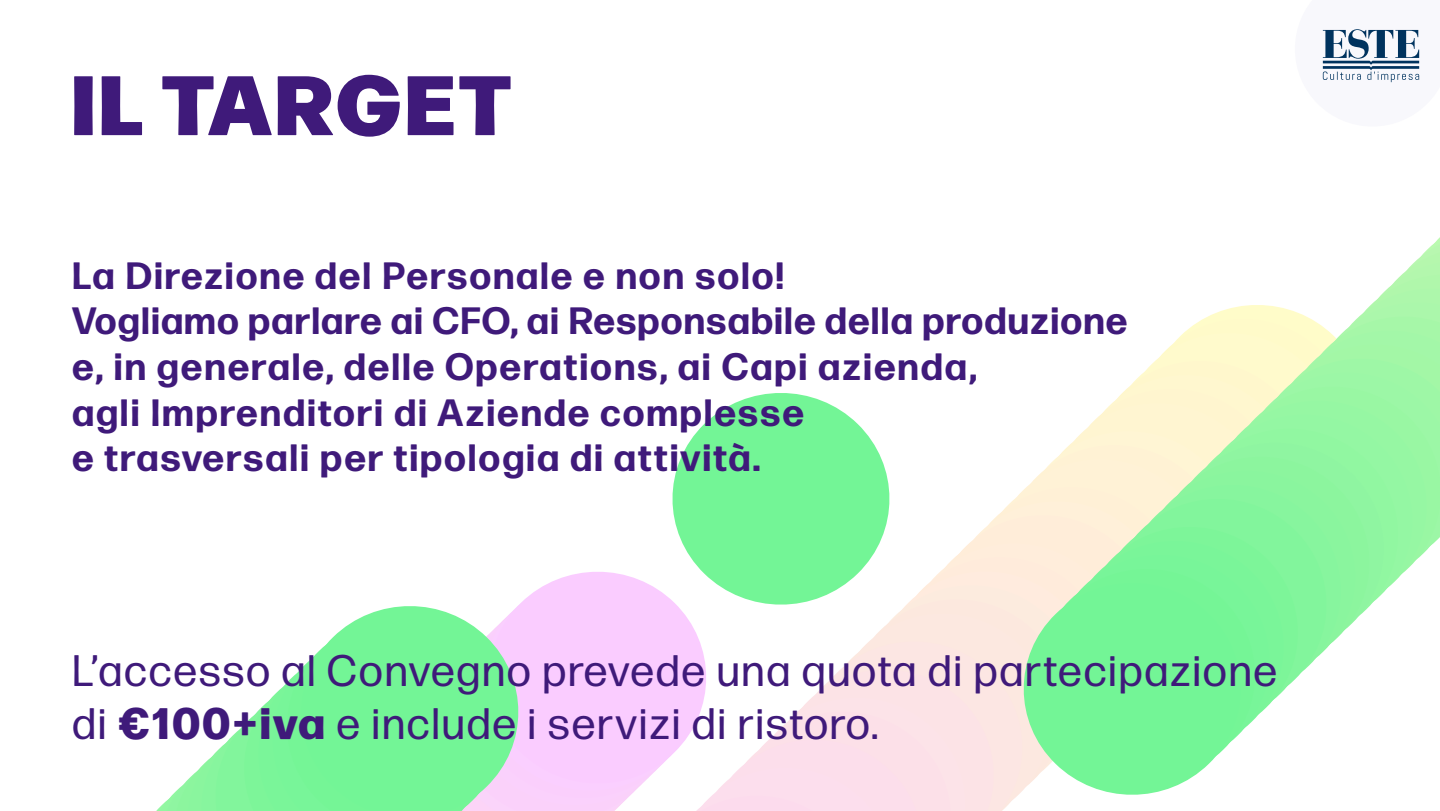
<style>
.page{position:relative;width:1440px;height:811px;background:#fff}
.page>*{position:absolute;margin:0;border:0;box-sizing:border-box;transform-origin:0 0}
.t1{font:900 84px "Forma DJR Banner";letter-spacing:.055em;color:#3f1a7a}
.t2{font:44px/52.8px "Forma DJR Text";letter-spacing:.04em;color:#3f1a7a}
.t3{font:700 38px/45.6px "Forma DJR Text";letter-spacing:.05em;color:#3f1a7a}
.s1{font-weight:800}
</style>
<div class="page">
<svg style="left:529px;top:572px;width:158px;height:45px;background:#fad3ff"></svg>
<svg style="left:662px;top:393px;width:228px;height:221px;fill:#73f596"></svg>
<svg style="left:1198px;top:308px;width:44px;height:14px"></svg>
<svg style="left:1180px;top:322px;width:62px;height:14px"></svg>
<svg style="left:1166px;top:336px;width:76px;height:14px"></svg>
<svg style="left:1152px;top:350px;width:90px;height:14px"></svg>
<svg style="left:1138px;top:364px;width:90px;height:14px"></svg>
<svg style="left:1123px;top:378px;width:90px;height:14px"></svg>
<svg style="left:1109px;top:392px;width:90px;height:14px"></svg>
<svg style="left:1095px;top:406px;width:90px;height:14px"></svg>
<svg style="left:1081px;top:420px;width:89px;height:14px"></svg>
<svg style="left:1066px;top:434px;width:90px;height:14px"></svg>
<svg style="left:1052px;top:448px;width:90px;height:14px"></svg>
<svg style="left:1038px;top:462px;width:90px;height:14px"></svg>
<svg style="left:1024px;top:476px;width:89px;height:14px"></svg>
<svg style="left:1009px;top:490px;width:90px;height:14px"></svg>
<svg style="left:995px;top:504px;width:90px;height:14px"></svg>
<svg style="left:981px;top:518px;width:89px;height:14px"></svg>
<svg style="left:966px;top:532px;width:90px;height:14px"></svg>
<svg style="left:881px;top:546px;width:161px;height:15px;fill:#ffeddb"></svg>
<svg style="left:866px;top:561px;width:161px;height:14px;fill:#ffedde"></svg>
<svg style="left:852px;top:575px;width:161px;height:14px;fill:#ffebde"></svg>
<svg style="left:838px;top:589px;width:175px;height:14px;fill:#feebde"></svg>
<svg style="left:823px;top:603px;width:190px;height:14px;fill:#fcebde"></svg>
<svg style="left:1242px;top:237px;width:198px;height:125px"></svg>
<svg style="left:1228px;top:362px;width:212px;height:14px;background:#c2f7b3"></svg>
<svg style="left:1213px;top:376px;width:227px;height:164px;background:#baf7b1"></svg>
<svg style="left:1199px;top:390px;width:238px;height:164px;background:#b0f7ae"></svg>
<svg style="left:1185px;top:404px;width:238px;height:164px;background:#aef6ad"></svg>
<svg style="left:1170px;top:418px;width:239px;height:164px;background:#abf6ad"></svg>
<svg style="left:1156px;top:432px;width:238px;height:164px;background:#aaf6ad"></svg>
<svg style="left:1142px;top:446px;width:238px;height:164px;background:#a8f5ac"></svg>
<svg style="left:1128px;top:460px;width:238px;height:164px;background:#a5f4ab"></svg>
<svg style="left:1113px;top:474px;width:238px;height:164px;background:#a4f4ab"></svg>
<svg style="left:1099px;top:488px;width:238px;height:164px;background:#a2f4aa"></svg>
<svg style="left:1085px;top:502px;width:238px;height:165px;background:#9ef4aa"></svg>
<svg style="left:1070px;top:516px;width:238px;height:164px;background:#9df4a9"></svg>
<svg style="left:1056px;top:530px;width:238px;height:164px;background:#9bf3a8"></svg>
<svg style="left:1042px;top:544px;width:238px;height:164px;background:#98f3a8"></svg>
<svg style="left:1027px;top:558px;width:239px;height:165px;background:#96f3a7"></svg>
<svg style="left:1013px;top:572px;width:238px;height:223px;background:#87f5a3"></svg>
<svg style="left:157px;top:617px;width:890px;height:193px"></svg>
<svg style="left:276px;top:617px;width:15px;height:193px;fill:#7af599"></svg>
<svg style="left:291px;top:596px;width:238px;height:214px;background:#92f2ad"></svg>
<svg style="left:1322px;top:29px;width:98px;height:54px"></svg>
<h1 class="t1" style="left:72px;top:39px;width:441px">IL TARGET</h1>
<p class="t3" style="left:72px;top:251px;width:1057px">La Direzione del Personale e non solo!<br>Vogliamo parlare ai CFO, ai Responsabile della produzione e, in generale, delle Operations, ai Capi azienda,<br>agli Imprenditori di Aziende complesse<br>e trasversali per tipologia di attività.</p>
<p class="t2" style="left:72px;top:642px;width:1207px">L’accesso al Convegno prevede una quota di partecipazione di <span class="s1">€100+iva</span> e include i servizi di ristoro.</p>
</div>
